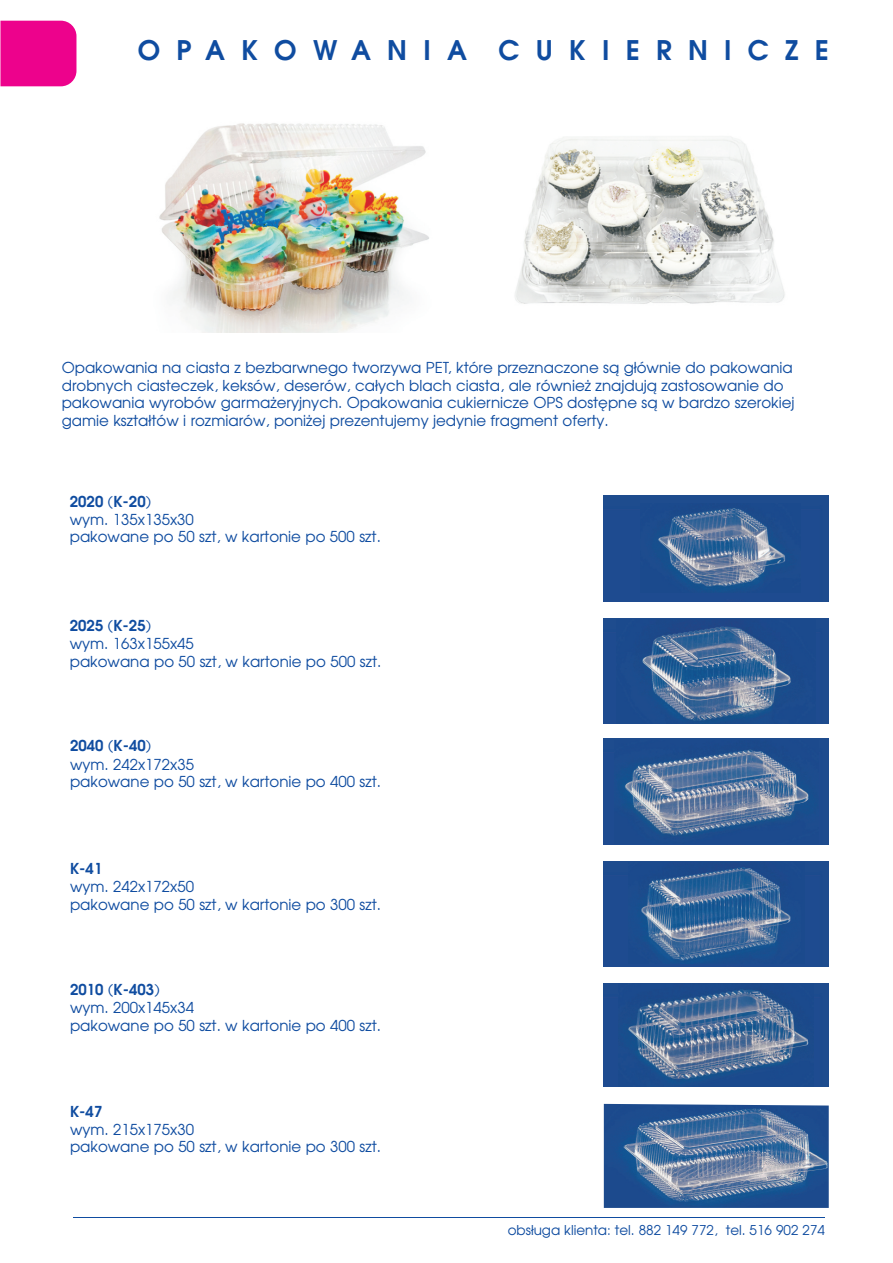
<style>
.page{position:relative;width:893px;height:1263px;background:#fff}
.page>*{position:absolute;margin:0;border:0;box-sizing:border-box;transform-origin:0 0}
.t1{font:700 26.85px "Avalon";letter-spacing:.605em;color:#0f4ca0}
.t2{font:15px/17.7px "Avalon";color:#0f4ca0}
.t3{font:700 15px "Avalon";color:#0f4ca0}
.t4{font:13.5px "Avalon";color:#0f4ca0}
</style>
<div class="page">
<div style="left:0;top:21px;width:76px;height:65px;background:#ed028c"></div>
<img style="left:159px;top:123px;width:270px;height:210px">
<div style="left:603px;top:618px;width:225px;height:106px;background:#1e4b8e"></div>
<div style="left:603px;top:495px;width:225px;height:106px;background:#1e4b90"></div>
<img style="left:640px;top:503px;width:160px;height:90px">
<img style="left:617px;top:620px;width:198px;height:103px">
<div style="left:603px;top:984px;width:226px;height:102px;background:#1e4b90"></div>
<div style="left:603px;top:861px;width:226px;height:106px;background:#1e4b90"></div>
<div style="left:603px;top:738px;width:226px;height:106px;background:#1e4b8e"></div>
<img style="left:615px;top:740px;width:203px;height:104px">
<img style="left:628px;top:863px;width:176px;height:100px">
<img style="left:619px;top:984px;width:194px;height:102px">
<hr style="left:74px;top:1217px;width:751px;height:1px;background:#0f4ca0">
<img style="left:604px;top:1104px;width:225px;height:104px">
<img style="left:515px;top:137px;width:270px;height:167px">
<h1 class="t1" style="left:138px;top:39px;width:693px">OPAKOWANIA CUKIERNICZE</h1>
<p class="t2" style="left:62px;top:360px;width:734px">Opakowania na ciasta z bezbarwnego tworzywa PET, które przeznaczone s¹ g³ównie do pakowania drobnych ciasteczek, keksów, deserów, ca³ych blach ciasta, ale równie¿ znajduj¹ zastosowanie do pakowania wyrobów garma¿eryjnych. Opakowania cukiernicze OPS dostêpne s¹ w bardzo szerokiej gamie kszta³tów i rozmiarów, poni¿ej prezentujemy jedynie fragment oferty.</p>
<p class="t3" style="left:70px;top:495px;width:83px">2020 (K-20)</p>
<p class="t2" style="left:70px;top:511px;width:313px">wym. 135x135x30<br>pakowane po 50 szt, w kartonie po 500 szt.</p>
<p class="t3" style="left:70px;top:619px;width:83px">2025 (K-25)</p>
<p class="t2" style="left:70px;top:636px;width:313px">wym. 163x155x45<br>pakowana po 50 szt, w kartonie po 500 szt.</p>
<p class="t3" style="left:70px;top:740px;width:83px">2040 (K-40)</p>
<p class="t2" style="left:70px;top:756px;width:313px">wym. 242x172x35<br>pakowane po 50 szt, w kartonie po 400 szt.</p>
<p class="t3" style="left:70px;top:862px;width:34px">K-41</p>
<p class="t2" style="left:70px;top:879px;width:313px">wym. 242x172x50<br>pakowane po 50 szt, w kartonie po 300 szt.</p>
<p class="t3" style="left:70px;top:983px;width:92px">2010 (K-403)</p>
<p class="t2" style="left:70px;top:1000px;width:313px">wym. 200x145x34<br>pakowane po 50 szt. w kartonie po 400 szt.</p>
<p class="t3" style="left:70px;top:1105px;width:34px">K-47</p>
<p class="t2" style="left:70px;top:1121px;width:313px">wym. 215x175x30<br>pakowane po 50 szt, w kartonie po 300 szt.</p>
<p class="t4" style="left:508px;top:1224px;width:319px">obs³uga klienta: tel. 882 149 772, tel. 516 902 274</p>
</div>
